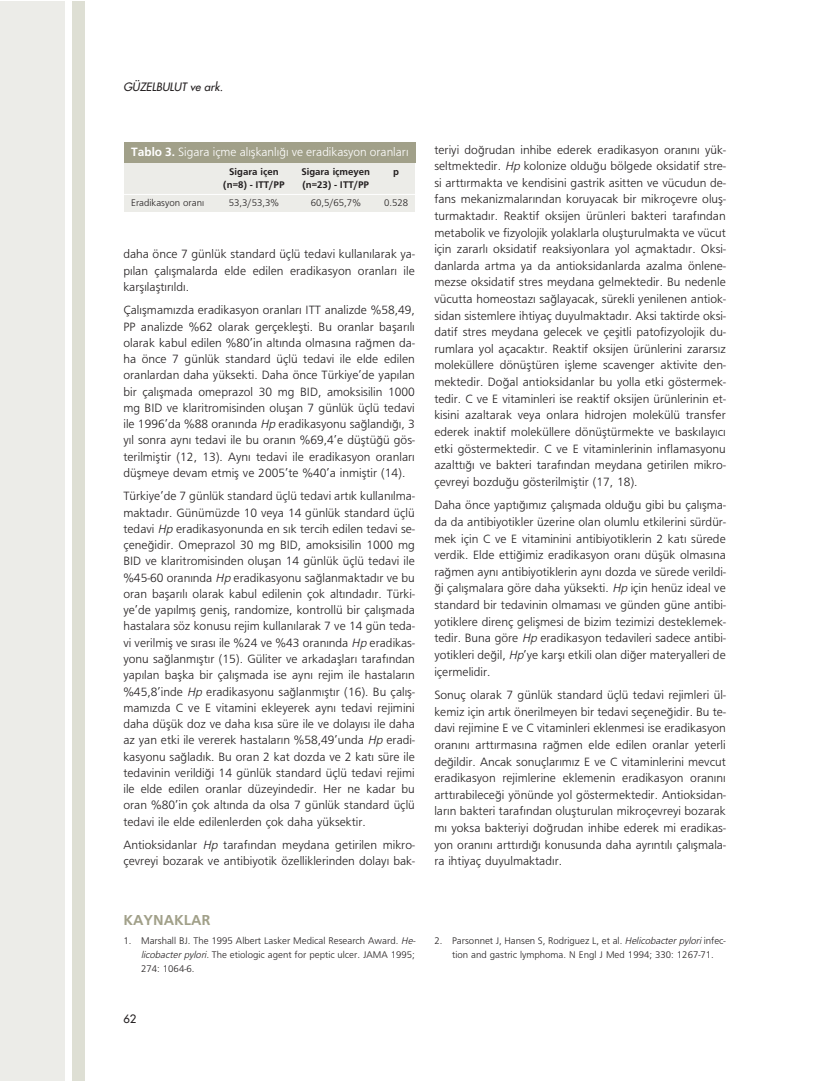
<style>
.page{position:relative;width:815px;height:1081px;background:#fff}
.page>*{position:absolute;margin:0;border:0;box-sizing:border-box;transform-origin:0 0}
.t1{font:15px "Frugal Sans Prestij";color:#a1a089}
.t2{font:12.5px/16.6px "Frugal Sans";color:#231f20;text-align:justify}
.t3{font:12.5px "Frugal Sans";color:#fff}
.t4{font:italic 11.25px "Futura";color:#231f20}
.t5{font:11.25px "Futura";color:#231f20}
.t6{font:10px/13.6px "Frugal Sans";color:#231f20}
.t7{font:10px "Frugal Sans Prestij";color:#231f20}
.s1{font-family:"Frugal Sans Prestij"}
.s2{font-style:italic}
</style>
<div class="page">
<div style="left:0;top:2px;width:64px;height:1079px;background:#ecece8"></div>
<div style="left:72px;top:2px;width:12px;height:1079px;background:#dedfd4"></div>
<div style="left:124px;top:162px;width:291px;height:49px;background:#ecece8"></div>
<div style="left:124px;top:142px;width:291px;height:21px;background:#a1a089"></div>
<hr style="left:123px;top:194px;width:293px;height:1px;background:#fff">
<p class="t4" style="left:123px;top:81px;width:101px">GÜZELBULUT ve ark.</p>
<p class="t3" style="left:131px;top:147px;width:279px"><span class="s1">Tablo 3.</span> Sigara içme al›flkanl›¤› ve eradikasyon oranlar›</p>
<p class="t7" style="left:229px;top:168px;width:51px">Sigara içen</p>
<p class="t7" style="left:301px;top:168px;width:70px">Sigara içmeyen</p>
<p class="t7" style="left:393px;top:168px;width:7px">p</p>
<p class="t7" style="left:223px;top:181px;width:63px">(n=8) - ITT/PP</p>
<p class="t7" style="left:302px;top:181px;width:68px">(n=23) - ITT/PP</p>
<p class="t6" style="left:131px;top:196px;width:75px">Eradikasyon oran›</p>
<p class="t6" style="left:229px;top:196px;width:52px">53,3/53,3%</p>
<p class="t6" style="left:311px;top:196px;width:52px">60,5/65,7%</p>
<p class="t6" style="left:384px;top:196px;width:26px">0.528</p>
<p class="t2" style="left:123px;top:247px;width:293px;line-height:16.2px">daha önce 7 günlük standard üçlü tedavi kullan›larak ya&shy;p›lan çal›flmalarda elde edilen eradikasyon oranlar› ile karfl›laflt›r›ld›.</p>
<p class="t2" style="left:123px;top:303px;width:293px;line-height:16.2px">Çal›flmam›zda eradikasyon oranlar› ITT analizde %58,49, PP analizde %62 olarak gerçekleflti. Bu oranlar baflar›l› olarak kabul edilen %80’in alt›nda olmas›na ra¤men da&shy;ha önce 7 günlük standard üçlü tedavi ile elde edilen oranlardan daha yüksekti. Daha önce Türkiye’de yap›lan bir çal›flmada omeprazol 30 mg BID, amoksisilin 1000 mg BID ve klaritromisinden oluflan 7 günlük üçlü tedavi ile 1996’da %88 oran›nda <span class="s2">Hp</span>eradikasyonu sa¤land›¤›, 3 y›l sonra ayn› tedavi ile bu oran›n %69,4’e düfltü¤ü gös&shy;terilmifltir (12, 13). Ayn› tedavi ile eradikasyon oranlar› düflmeye devam etmifl ve 2005’te %40’a inmifltir (14).</p>
<p class="t2" style="left:123px;top:489px;width:293px;line-height:16.2px">Türkiye’de 7 günlük standard üçlü tedavi art›k kullan›lma&shy;maktad›r. Günümüzde 10 veya 14 günlük standard üçlü tedavi <span class="s2">Hp</span>eradikasyonunda en s›k tercih edilen tedavi se&shy;çene¤idir. Omeprazol 30 mg BID, amoksisilin 1000 mg BID ve klaritromisinden oluflan 14 günlük üçlü tedavi ile %45-60 oran›nda <span class="s2">Hp</span>eradikasyonu sa¤lanmaktad›r ve bu oran baflar›l› olarak kabul edilenin çok alt›ndad›r. Türki&shy;ye’de yap›lm›fl genifl, randomize, kontrollü bir çal›flmada hastalara söz konusu rejim kullan›larak 7 ve 14 gün teda&shy;vi verilmifl ve s›ras› ile %24 ve %43 oran›nda <span class="s2">Hp</span>eradikas&shy;yonu sa¤lanm›flt›r (15). Güliter ve arkadafllar› taraf›ndan yap›lan baflka bir çal›flmada ise ayn› rejim ile hastalar›n %45,8’inde <span class="s2">Hp</span> eradikasyonu sa¤lanm›flt›r (16). Bu çal›fl&shy;mam›zda C ve E vitamini ekleyerek ayn› tedavi rejimini daha düflük doz ve daha k›sa süre ile ve dolay›s› ile daha az yan etki ile vererek hastalar›n %58,49’unda <span class="s2">Hp</span>eradi&shy;kasyonu sa¤lad›k. Bu oran 2 kat dozda ve 2 kat› süre ile tedavinin verildi¤i 14 günlük standard üçlü tedavi rejimi ile elde edilen oranlar düzeyindedir. Her ne kadar bu oran %80’in çok alt›nda da olsa 7 günlük standard üçlü tedavi ile elde edilenlerden çok daha yüksektir.</p>
<p class="t2" style="left:123px;top:837px;width:293px;line-height:16.2px">Antioksidanlar <span class="s2">Hp</span> taraf›ndan meydana getirilen mikro&shy;çevreyi bozarak ve antibiyotik özelliklerinden dolay› bak-</p>
<p class="t2" style="left:434px;top:142px;width:293px">teriyi do¤rudan inhibe ederek eradikasyon oran›n› yük&shy;seltmektedir. <span class="s2">Hp</span> kolonize oldu¤u bölgede oksidatif stre&shy;si artt›rmakta ve kendisini gastrik asitten ve vücudun de&shy;fans mekanizmalar›ndan koruyacak bir mikroçevre olufl&shy;turmaktad›r. Reaktif oksijen ürünleri bakteri taraf›ndan metabolik ve fizyolojik yolaklarla oluflturulmakta ve vücut için zararl› oksidatif reaksiyonlara yol açmaktad›r. Oksi&shy;danlarda artma ya da antioksidanlarda azalma önlene&shy;mezse oksidatif stres meydana gelmektedir. Bu nedenle vücutta homeostaz› sa¤layacak, sürekli yenilenen antiok&shy;sidan sistemlere ihtiyaç duyulmaktad›r. Aksi taktirde oksi&shy;datif stres meydana gelecek ve çeflitli patofizyolojik du&shy;rumlara yol açacakt›r. Reaktif oksijen ürünlerini zarars›z moleküllere dönüfltüren iflleme scavenger aktivite den&shy;mektedir. Do¤al antioksidanlar bu yolla etki göstermek&shy;tedir. C ve E vitaminleri ise reaktif oksijen ürünlerinin et&shy;kisini azaltarak veya onlara hidrojen molekülü transfer ederek inaktif moleküllere dönüfltürmekte ve bask›lay›c› etki göstermektedir. C ve E vitaminlerinin inflamasyonu azaltt›¤› ve bakteri taraf›ndan meydana getirilen mikro&shy;çevreyi bozdu¤u gösterilmifltir (17, 18).</p>
<p class="t2" style="left:434px;top:498px;width:293px">Daha önce yapt›¤›m›z çal›flmada oldu¤u gibi bu çal›flma&shy;da da antibiyotikler üzerine olan olumlu etkilerini sürdür&shy;mek için C ve E vitaminini antibiyotiklerin 2 kat› sürede verdik. Elde etti¤imiz eradikasyon oran› düflük olmas›na ra¤men ayn› antibiyotiklerin ayn› dozda ve sürede verildi-¤i çal›flmalara göre daha yüksekti. <span class="s2">Hp</span>için henüz ideal ve standard bir tedavinin olmamas› ve günden güne antibi&shy;yotiklere direnç geliflmesi de bizim tezimizi desteklemek&shy;tedir. Buna göre <span class="s2">Hp</span>eradikasyon tedavileri sadece antibi&shy;yotikleri de¤il, <span class="s2">Hp</span>’ye karfl› etkili olan di¤er materyalleri de içermelidir.</p>
<p class="t2" style="left:434px;top:688px;width:293px">Sonuç olarak 7 günlük standard üçlü tedavi rejimleri ül&shy;kemiz için art›k önerilmeyen bir tedavi seçene¤idir. Bu te&shy;davi rejimine E ve C vitaminleri eklenmesi ise eradikasyon oran›n› artt›rmas›na ra¤men elde edilen oranlar yeterli de¤ildir. Ancak sonuçlar›m›z E ve C vitaminlerini mevcut eradikasyon rejimlerine eklemenin eradikasyon oran›n› artt›rabilece¤i yönünde yol göstermektedir. Antioksidan&shy;lar›n bakteri taraf›ndan oluflturulan mikroçevreyi bozarak m› yoksa bakteriyi do¤rudan inhibe ederek mi eradikas&shy;yon oran›n› artt›rd›¤› konusunda daha ayr›nt›l› çal›flmala&shy;ra ihtiyaç duyulmaktad›r.</p>
<p class="t1" style="left:123px;top:914px;width:89px">KAYNAKLAR</p>
<p class="t6" style="left:141px;top:935px;width:277px;text-indent:-18px">1. Marshall BJ. The 1995 Albert Lasker Medical Research Award. <span class="s2">He&shy;licobacter pylori.</span>The etiologic agent for peptic ulcer. JAMA 1995;<br>274: 1064-6.</p>
<p class="t6" style="left:434px;top:935px;width:293px;text-align:center">2. Parsonnet J, Hansen S, Rodriguez L, et al. <span class="s2">Helicobacter pylori</span>infec&shy;tion and gastric lymphoma. N Engl J Med 1994; 330: 1267-71.</p>
<p class="t5" style="left:123px;top:1013px;width:15px">62</p>
</div>
